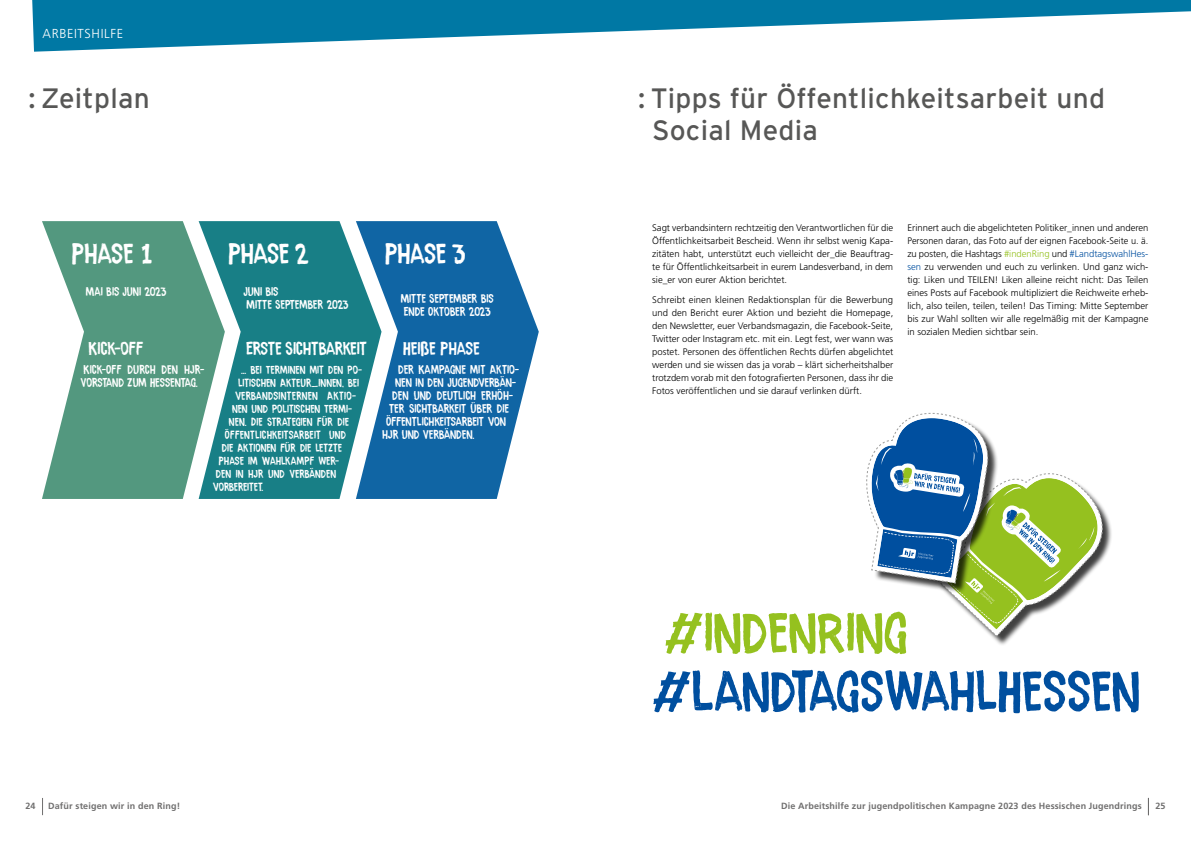
<style>
.page{position:relative;width:1191px;height:842px;background:#fff}
.page>*{position:absolute;margin:0;border:0;box-sizing:border-box;transform-origin:0 0}
.t1{font:60px "Ramkoers";color:#004f9f}
.t2{font:60px "Ramkoers";color:#95c11f}
.t3{font:30px "Ramkoers";letter-spacing:-.01em;color:#fff}
.headline_A4{font:28px/32.5px "Interstate";letter-spacing:.01em;color:#575756}
.t4{font:19px "Ramkoers";letter-spacing:-.005em;color:#fff}
.t5{font:13px/13px "Ramkoers";color:#fff}
.t6{font:300 13px "Frutiger LT Std";letter-spacing:.05em;color:#fff}
.t7{font:12px "Ramkoers";letter-spacing:.005em;color:#fff}
.t8{font:12px "Ramkoers";letter-spacing:.025em;color:#fff}
.t9{font:12px "Ramkoers";letter-spacing:.03em;color:#fff}
.t10{font:300 9.5px/13px "Frutiger LT Std";color:#000;text-align:justify}
.t11{font:700 9px "Frutiger LT Std";letter-spacing:.015em;color:#706f6f}
.s1{color:#95c11f}
.s2{color:#004f9f}
</style>
<div class="page">
<svg style="left:32px;top:0;width:1159px;height:52px;fill:#0078a4"></svg>
<svg style="left:42px;top:798px;width:1px;height:17px"></svg>
<svg style="left:1148px;top:798px;width:1px;height:17px"></svg>
<svg style="left:42px;top:221px;width:157px;height:278px;fill:#53987f"></svg>
<svg style="left:199px;top:221px;width:157px;height:278px;background:#328d92"></svg>
<svg style="left:356px;top:221px;width:183px;height:278px;fill:#1065a4"></svg>
<svg style="left:866px;top:412px;width:246px;height:227px"></svg>
<h3 class="t6" style="left:43px;top:26px;width:82px">ARBEITSHILFE</h3>
<p class="headline_A4" style="left:28px;top:81px;width:123px">: Zeitplan</p>
<p class="headline_A4" style="left:652px;top:81px;width:454px;text-indent:-14px">: Tipps für Öffentlichkeitsarbeit und<br>Social Media</p>
<p class="t3" style="left:72px;top:236px;width:82px">PHASE 1</p>
<p class="t3" style="left:228px;top:236px;width:82px">PHASE 2</p>
<p class="t3" style="left:385px;top:236px;width:82px">PHASE 3</p>
<p class="t5" style="left:86px;top:285px;width:82px">MAI BIS JUNI 2023</p>
<p class="t5" style="left:244px;top:285px;width:106px">JUNI BIS<br>MITTE SEPTEMBER 2023</p>
<p class="t5" style="left:401px;top:291px;width:95px">MITTE SEPTEMBER BIS<br>ENDE OKTOBER 2023</p>
<p class="t4" style="left:88px;top:337px;width:57px">KICK-OFF</p>
<p class="t5" style="left:80px;top:363px;width:125px">KICK-OFF DURCH DEN HJR-<br>VORSTAND ZUM HESSENTAG.</p>
<p class="t4" style="left:246px;top:337px;width:122px">ERSTE SICHTBARKEIT</p>
<p class="t7" style="left:241px;top:363px;width:123px">... BEI TERMINEN MIT DEN PO-</p>
<p class="t7" style="left:238px;top:376px;width:123px">LITISCHEN AKTEUR_INNEN, BEI</p>
<p class="t9" style="left:235px;top:389px;width:123px">VERBANDSINTERNEN AKTIO-</p>
<p class="t7" style="left:232px;top:402px;width:122px">NEN UND POLITISCHEN TERMI-</p>
<p class="t7" style="left:229px;top:415px;width:122px">NEN. DIE STRATEGIEN FÜR DIE</p>
<p class="t8" style="left:225px;top:428px;width:122px">ÖFFENTLICHKEITSARBEIT UND</p>
<p class="t7" style="left:222px;top:441px;width:121px">DIE AKTIONEN FÜR DIE LETZTE</p>
<p class="t7" style="left:219px;top:454px;width:122px">PHASE IM WAHLKAMPF WER-</p>
<p class="t7" style="left:216px;top:467px;width:122px">DEN IN HJR UND VERBÄNDEN</p>
<p class="t7" style="left:213px;top:480px;width:52px">VORBEREITET.</p>
<p class="t4" style="left:403px;top:337px;width:78px">HEIßE PHASE</p>
<p class="t5" style="left:398px;top:363px;width:123px">DER KAMPAGNE MIT AKTIO-</p>
<p class="t5" style="left:395px;top:376px;width:123px">NEN IN DEN JUGENDVERBÄN-</p>
<p class="t5" style="left:392px;top:389px;width:123px">DEN UND DEUTLICH ERHÖH-</p>
<p class="t5" style="left:389px;top:402px;width:121px">TER SICHTBARKEIT ÜBER DIE</p>
<p class="t5" style="left:386px;top:415px;width:122px">ÖFFENTLICHKEITSARBEIT VON</p>
<p class="t5" style="left:382px;top:428px;width:94px">HJR UND VERBÄNDEN.</p>
<p class="t10" style="left:652px;top:221px;width:243px">Sagt verbandsintern rechtzeitig den Verantwortlichen für die Öffentlichkeitsarbeit Bescheid. Wenn ihr selbst wenig Kapa&shy;zitäten habt, unterstützt euch vielleicht der_die Beauftrag&shy;te für Öffentlichkeitsarbeit in eurem Landesverband, in dem sie_er von eurer Aktion berichtet.</p>
<p class="t10" style="left:652px;top:293px;width:243px">Schreibt einen kleinen Redaktionsplan für die Bewerbung und den Bericht eurer Aktion und bezieht die Homepage, den Newsletter, euer Verbandsmagazin, die Facebook-Seite, Twitter oder Instagram etc. mit ein. Legt fest, wer wann was postet. Personen des öffentlichen Rechts dürfen abgelichtet werden und sie wissen das ja vorab – klärt sicherheitshalber trotzdem vorab mit den fotografierten Personen, dass ihr die Fotos veröffentlichen und sie darauf verlinken dürft.</p>
<p class="t10" style="left:907px;top:221px;width:242px">Erinnert auch die abgelichteten Politiker_innen und anderen Personen daran, das Foto auf der eignen Facebook-Seite u. ä. zu posten, die Hashtags <span class="s1">#indenRing</span> und <span class="s2">#LandtagswahlHes&shy;sen</span> zu verwenden und euch zu verlinken. Und ganz wich&shy;tig: Liken und TEILEN! Liken alleine reicht nicht: Das Teilen eines Posts auf Facebook multipliziert die Reichweite erheb&shy;lich, also teilen, teilen, teilen! Das Timing: Mitte September bis zur Wahl sollten wir alle regelmäßig mit der Kampagne in sozialen Medien sichtbar sein.</p>
<p class="t2" style="left:664px;top:598px;width:245px">#INDENRING</p>
<p class="t1" style="left:652px;top:657px;width:489px">#LANDTAGSWAHLHESSEN</p>
<p class="t11" style="left:26px;top:801px;width:12px">24</p>
<p class="t11" style="left:48px;top:801px;width:133px">Dafür steigen wir in den Ring!</p>
<p class="t11" style="left:781px;top:801px;width:362px">Die Arbeitshilfe zur jugendpolitischen Kampagne 2023 des Hessischen Jugendrings</p>
<p class="t11" style="left:1155px;top:801px;width:12px">25</p>
</div>
